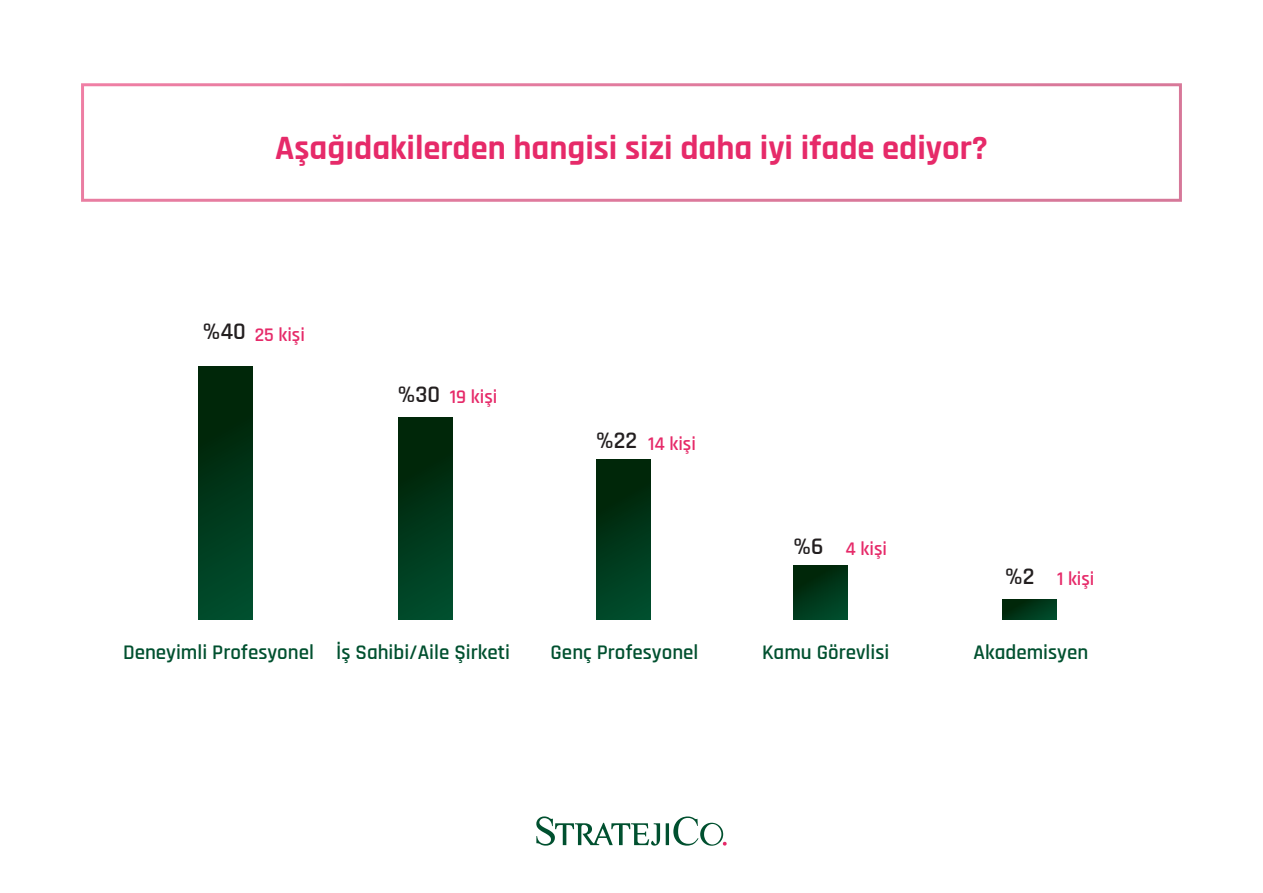
<style>
.page{position:relative;width:1263px;height:893px;background:#fff}
.page>*{position:absolute;margin:0;border:0;box-sizing:border-box;transform-origin:0 0}
.t1{font:700 34.5px "Rajdhani";color:#e62a69}
.t2{font:600 24px "Rajdhani";color:#231f20}
.t3{font:600 21px "Rajdhani";color:#00502f}
.t4{font:600 19.5px "Rajdhani";color:#e62a69}
</style>
<div class="page">
<div style="left:198px;top:366px;width:54px;height:253px;background:linear-gradient(to bottom,#002003,#004d2e)"></div>
<div style="left:399px;top:418px;width:54px;height:201px;background:linear-gradient(to bottom,#002004,#004c2d)"></div>
<div style="left:596px;top:460px;width:54px;height:159px;background:linear-gradient(to bottom,#002104,#004c2d)"></div>
<div style="left:794px;top:565px;width:54px;height:54px;background:linear-gradient(to bottom,#002508,#004628)"></div>
<div style="left:1003px;top:599px;width:54px;height:20px;background:linear-gradient(to right,#002508,#004527)"></div>
<svg style="left:536px;top:816px;width:124px;height:30px"></svg>
<svg style="left:666px;top:816px;width:61px;height:30px"></svg>
<div style="left:81px;top:83px;width:1101px;height:119px;border:3px solid #fff"></div>
<h1 class="t1" style="left:275px;top:127px;width:714px">Aşağıdakilerden hangisi sizi daha iyi ifade ediyor?</h1>
<p class="t2" style="left:203px;top:317px;width:45px">%40</p>
<p class="t4" style="left:255px;top:323px;width:52px">25 kişi</p>
<p class="t2" style="left:398px;top:380px;width:44px">%30</p>
<p class="t4" style="left:450px;top:385px;width:49px">19 kişi</p>
<p class="t2" style="left:596px;top:426px;width:42px">%22</p>
<p class="t4" style="left:648px;top:432px;width:49px">14 kişi</p>
<p class="t2" style="left:794px;top:532px;width:31px">%6</p>
<p class="t4" style="left:845px;top:537px;width:43px">4 kişi</p>
<p class="t2" style="left:1005px;top:562px;width:31px">%2</p>
<p class="t4" style="left:1057px;top:568px;width:39px">1 kişi</p>
<p class="t3" style="left:123px;top:640px;width:388px">Deneyimli Profesyonel İş Sahibi/Aile Şirketi</p>
<p class="t3" style="left:551px;top:640px;width:149px">Genç Profesyonel</p>
<p class="t3" style="left:762px;top:640px;width:129px">Kamu Görevlisi</p>
<p class="t3" style="left:974px;top:640px;width:116px">Akademisyen</p>
</div>
